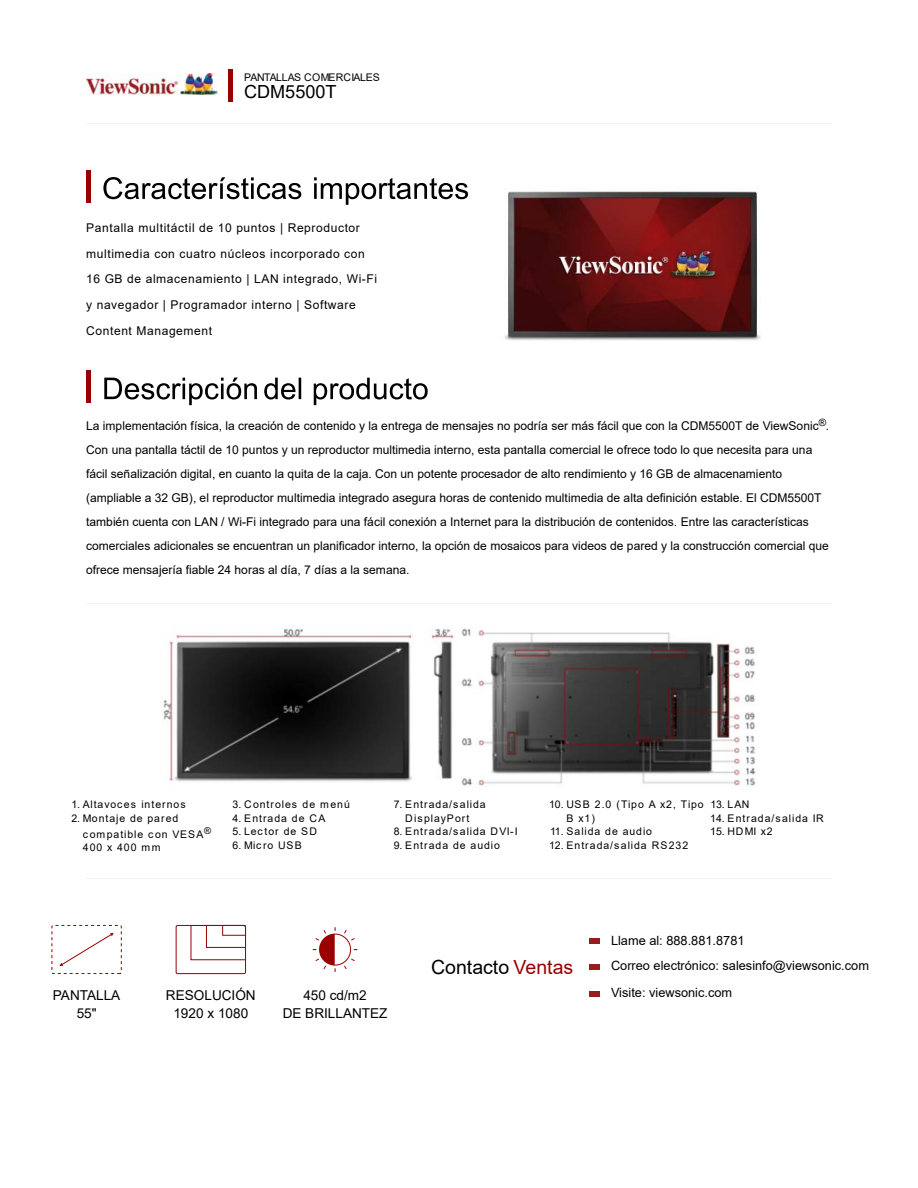
<style>
.page{position:relative;width:918px;height:1188px;background:#fff}
.page>*{position:absolute;margin:0;border:0;box-sizing:border-box;transform-origin:0 0}
.t1{font:19.5px "Arial";color:#000}
.t2{font:18.15px "Arial";color:#000}
.t3{font:13.65px/17.2px "Arial";color:#000;text-align:center}
.t4{font:12.75px/26.1px "Arial";color:#000}
.t5{font:12px/24px "Arial";color:#000}
.t6{font:12px/25.8px "Arial";letter-spacing:.05em;color:#000}
.t7{font:10.5px/13.6px "Arial";letter-spacing:.085em;color:#000}
.t8{font:10.5px "Arial";letter-spacing:-.03em;color:#000}
.s1{color:#9a0000}
</style>
<div class="page">
<hr style="left:86px;top:123px;width:746px;height:1px;background:#f1f1f1">
<hr style="left:86px;top:603px;width:746px;height:1px;background:#f1f1f1">
<hr style="left:86px;top:878px;width:746px;height:1px;background:#f1f1f1">
<div style="left:228px;top:69px;width:5px;height:32px;background:#9a0000"></div>
<div style="left:86px;top:170px;width:5px;height:32px;background:#9a0000"></div>
<svg style="left:103px;top:177px;width:198px;height:22px"></svg>
<svg style="left:314px;top:177px;width:154px;height:28px"></svg>
<img style="left:504px;top:191px;width:257px;height:150px">
<div style="left:86px;top:371px;width:5px;height:32px;background:#9a0000"></div>
<svg style="left:104px;top:378px;width:153px;height:27px"></svg>
<svg style="left:264px;top:378px;width:164px;height:27px"></svg>
<div style="left:52px;top:925px;width:70px;height:49px;border:1px dashed #9a0000"></div>
<svg style="left:59px;top:933px;width:55px;height:33px"></svg>
<div style="left:176px;top:925px;width:70px;height:49px;border:1px solid #9a0000"></div>
<svg style="left:190px;top:925px;width:56px;height:35px"></svg>
<svg style="left:313px;top:927px;width:44px;height:45px"></svg>
<div style="left:590px;top:939px;width:10px;height:5px;background:#9a1b1e"></div>
<div style="left:590px;top:964px;width:10px;height:6px;background:#9a1b1e"></div>
<div style="left:590px;top:991px;width:10px;height:6px;background:#9a1b1e"></div>
<img style="left:86px;top:73px;width:132px;height:22px">
<img style="left:163px;top:628px;width:593px;height:158px">
<p class="t8" style="left:244px;top:70px;width:137px">PANTALLAS COMERCIALES</p>
<h2 class="t2" style="left:244px;top:79px;width:94px">CDM5500T</h2>
<p class="t6" style="left:86px;top:215px;width:293px">Pantalla multitáctil de 10 puntos | Reproductor multimedia con cuatro núcleos incorporado con 16 GB de almacenamiento | LAN integrado, Wi-Fi y navegador | Programador interno | Software Content Management</p>
<p class="t5" style="left:86px;top:414px;width:745px">La implementación física, la creación de contenido y la entrega de mensajes no podría ser más fácil que con la CDM5500T de ViewSonic<sup>®</sup>.<br>Con una pantalla táctil de 10 puntos y un reproductor multimedia interno, esta pantalla comercial le ofrece todo lo que necesita para una fácil señalización digital, en cuanto la quita de la caja. Con un potente procesador de alto rendimiento y 16 GB de almacenamiento (ampliable a 32 GB), el reproductor multimedia integrado asegura horas de contenido multimedia de alta definición estable. El CDM5500T también cuenta con LAN / Wi-Fi integrado para una fácil conexión a Internet para la distribución de contenidos. Entre las características comerciales adicionales se encuentran un planificador interno, la opción de mosaicos para videos de pared y la construcción comercial que ofrece mensajería fiable 24 horas al día, 7 días a la semana.</p>
<p class="t7" style="left:72px;top:798px;width:116px">1. Altavoces internos</p>
<p class="t7" style="left:83px;top:810px;width:130px;line-height:15.8px;text-indent:-11px">2. Montaje de pared compatible con VESA<sup>®</sup></p>
<p class="t7" style="left:83px;top:841px;width:79px">400 x 400 mm</p>
<p class="t7" style="left:233px;top:798px;width:119px">3. Controles de menú</p>
<p class="t7" style="left:233px;top:811px;width:94px">4. Entrada de CA</p>
<p class="t7" style="left:233px;top:825px;width:86px">5. Lector de SD</p>
<p class="t7" style="left:233px;top:838px;width:71px">6. Micro USB</p>
<p class="t7" style="left:394px;top:798px;width:93px;text-align:center">7. Entrada/salida<br>DisplayPort</p>
<p class="t7" style="left:394px;top:825px;width:125px">8. Entrada/salida DVI-I</p>
<p class="t7" style="left:394px;top:838px;width:108px">9. Entrada de audio</p>
<p class="t7" style="left:566px;top:798px;width:139px;text-indent:-17px">10. USB 2.0 (Tipo A x2, Tipo<br>B x1)</p>
<p class="t7" style="left:550px;top:825px;width:104px">11. Salida de audio</p>
<p class="t7" style="left:549px;top:838px;width:140px">12. Entrada/salida RS232</p>
<p class="t7" style="left:710px;top:798px;width:41px">13. LAN</p>
<p class="t7" style="left:710px;top:811px;width:115px">14. Entrada/salida IR</p>
<p class="t7" style="left:710px;top:825px;width:64px">15. HDMI x2</p>
<p class="t3" style="left:53px;top:987px;width:69px">PANTALLA<br>55"</p>
<p class="t3" style="left:166px;top:987px;width:91px">RESOLUCIÓN<br>1920 x 1080</p>
<p class="t3" style="left:283px;top:987px;width:106px">450 cd/m2<br>DE BRILLANTEZ</p>
<h1 class="t1" style="left:431px;top:953px;width:144px">Contacto <span class="s1">Ventas</span></h1>
<p class="t4" style="left:611px;top:927px;width:260px">Llame al: 888.881.8781<br>Correo electrónico: salesinfo@viewsonic.com<br>Visite: viewsonic.com</p>
</div>
